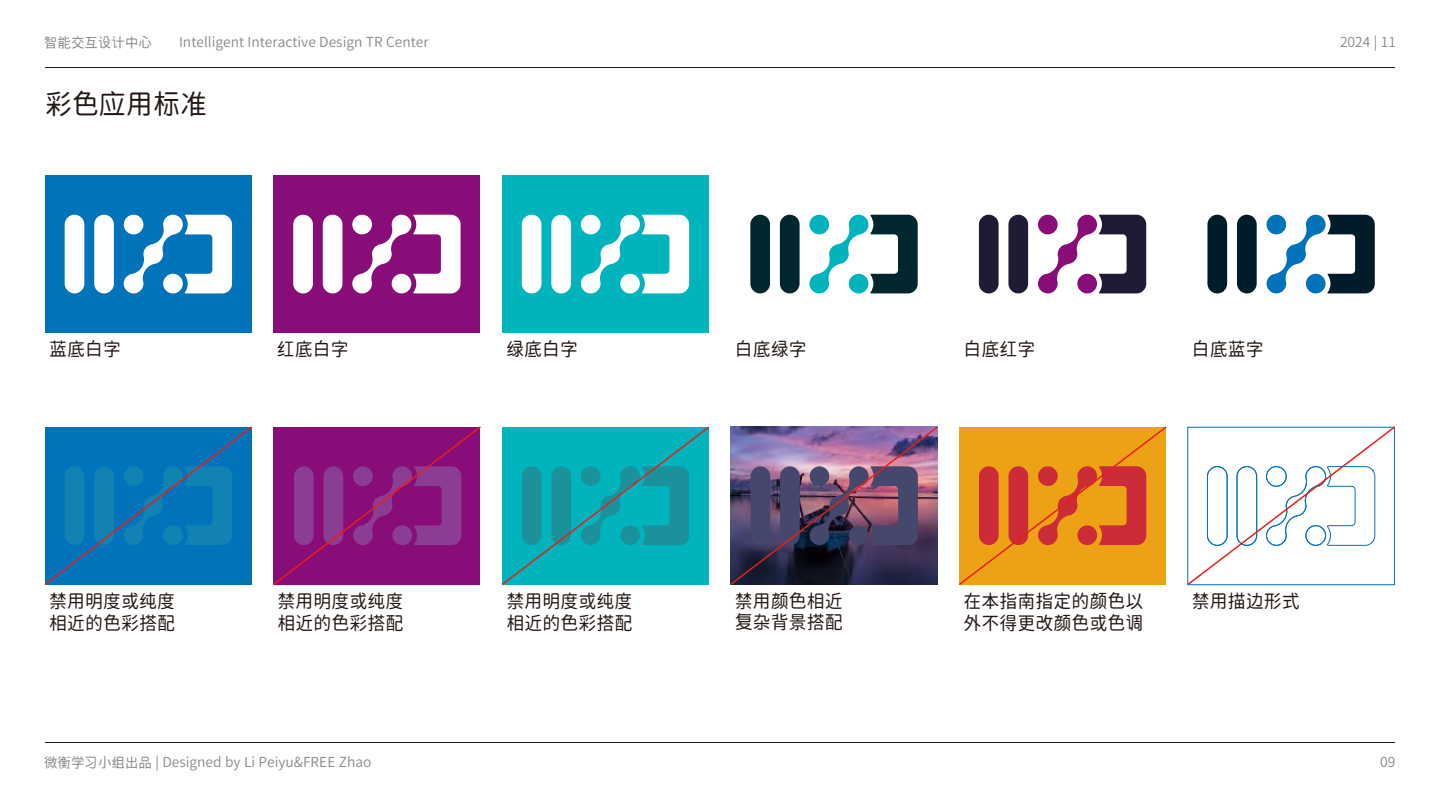
<style>
.page{position:relative;width:1440px;height:810px;background:#fff}
.page>*{position:absolute;margin:0;border:0;box-sizing:border-box;transform-origin:0 0}
.t1{font:300 27px "ST Heiti SC";color:#231815}
.t2{font:300 18px/21.6px "ST Heiti SC";color:#231815}
.t3{font:300 13.5px "ST Heiti SC";color:#898989}
</style>
<div class="page">
<hr style="left:45px;top:67px;width:1350px;height:1px;background:#231815">
<hr style="left:45px;top:742px;width:1350px;height:1px;background:#231815">
<div style="left:45px;top:175px;width:207px;height:158px;background:#0073bb"></div>
<div style="left:65px;top:215px;width:19px;height:78px;background:#fff;border-radius:10px"></div>
<div style="left:94px;top:215px;width:20px;height:78px;background:#fff;border-radius:10px"></div>
<svg style="left:124px;top:215px;width:108px;height:78px"></svg>
<div style="left:274px;top:175px;width:206px;height:158px;background:#880d79"></div>
<div style="left:293px;top:215px;width:20px;height:78px;background:#fff;border-radius:10px"></div>
<div style="left:323px;top:215px;width:19px;height:78px;background:#fff;border-radius:10px"></div>
<svg style="left:352px;top:215px;width:109px;height:78px"></svg>
<div style="left:502px;top:175px;width:207px;height:158px;background:#00b4be"></div>
<div style="left:522px;top:215px;width:19px;height:78px;background:#fff;border-radius:10px"></div>
<div style="left:551px;top:215px;width:20px;height:78px;background:#fff;border-radius:10px"></div>
<svg style="left:581px;top:215px;width:108px;height:78px"></svg>
<svg style="left:44px;top:426px;width:208px;height:159px"></svg>
<svg style="left:273px;top:426px;width:208px;height:159px"></svg>
<svg style="left:502px;top:426px;width:208px;height:159px"></svg>
<svg style="left:959px;top:426px;width:208px;height:159px"></svg>
<img style="left:730px;top:426px;width:208px;height:159px">
<svg style="left:750px;top:214px;width:168px;height:80px"></svg>
<svg style="left:978px;top:214px;width:169px;height:80px"></svg>
<svg style="left:1207px;top:214px;width:168px;height:80px"></svg>
<svg style="left:1187px;top:426px;width:208px;height:160px"></svg>
<p class="t3" style="left:44px;top:34px;width:109px">智能交互设计中心</p>
<p class="t3" style="left:179px;top:34px;width:251px">Intelligent Interactive Design TR Center</p>
<p class="t3" style="left:1340px;top:34px;width:57px">2024 | 11</p>
<h1 class="t1" style="left:45px;top:87px;width:163px">彩色应用标准</h1>
<p class="t2" style="left:49px;top:338px;width:73px">蓝底白字</p>
<p class="t2" style="left:277px;top:338px;width:73px">红底白字</p>
<p class="t2" style="left:506px;top:338px;width:73px">绿底白字</p>
<p class="t2" style="left:735px;top:338px;width:73px">白底绿字</p>
<p class="t2" style="left:963px;top:338px;width:73px">白底红字</p>
<p class="t2" style="left:1192px;top:338px;width:73px">白底蓝字</p>
<p class="t2" style="left:735px;top:590px;width:110px">禁用颜色相近复杂背景搭配</p>
<p class="t2" style="left:49px;top:590px;width:127px">禁用明度或纯度相近的色彩搭配</p>
<p class="t2" style="left:278px;top:590px;width:128px">禁用明度或纯度相近的色彩搭配</p>
<p class="t2" style="left:506px;top:590px;width:127px">禁用明度或纯度相近的色彩搭配</p>
<p class="t2" style="left:964px;top:590px;width:181px">在本指南指定的颜色以外不得更改颜色或色调</p>
<p class="t2" style="left:1192px;top:590px;width:109px">禁用描边形式</p>
<p class="t3" style="left:44px;top:755px;width:329px">微衡学习小组出品 | Designed by Li Peiyu&amp;FREE Zhao</p>
<p class="t3" style="left:1380px;top:754px;width:17px">09</p>
</div>
